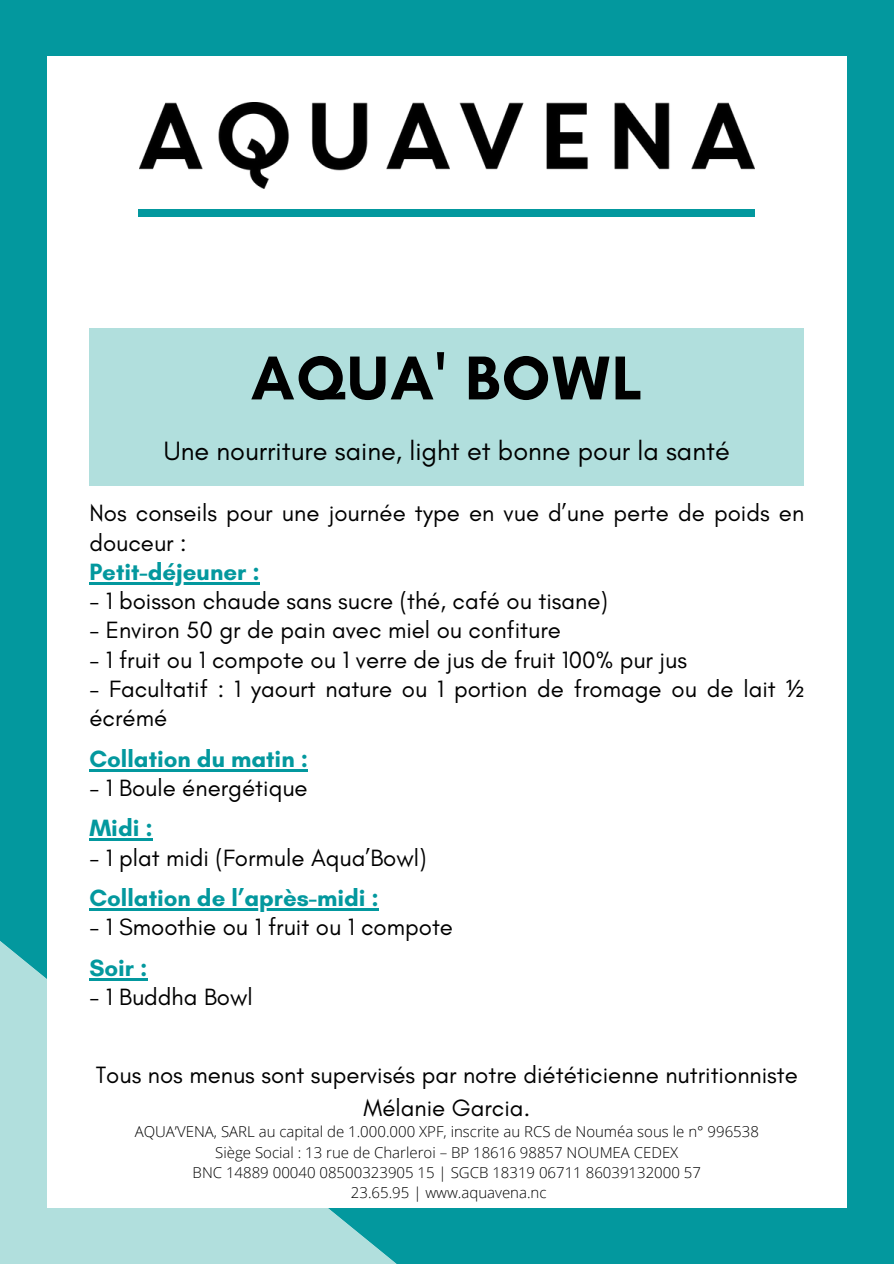
<style>
.page{position:relative;width:894px;height:1264px;background:#fff}
.page>*{position:absolute;margin:0;border:0;box-sizing:border-box;transform-origin:0 0}
.t1{font:700 63px "Glacial Indifference";letter-spacing:.03em;color:#000}
.t2{font:27px "Glacial Indifference";color:#000}
.t3{font:24px/29.2px "Glacial Indifference";color:#000}
.t4{font:700 24px "Glacial Indifference";color:#03989e}
.t5{font:300 15px "Open Sans";color:#000}
.s1{font-family:"Noto Sans"}
</style>
<div class="page">
<div style="left:0;top:0;width:893px;height:1263px;background:#03989e"></div>
<svg style="left:0;top:941px;width:470px;height:322px;fill:#b1dfdd"></svg>
<div style="left:47px;top:56px;width:799px;height:1151px;background:#fff"></div>
<hr style="left:89px;top:582px;width:170px;height:2px;background:#03989e">
<hr style="left:89px;top:769px;width:219px;height:2px;background:#03989e">
<hr style="left:89px;top:838px;width:64px;height:3px;background:#03989e">
<hr style="left:89px;top:908px;width:290px;height:2px;background:#03989e">
<hr style="left:89px;top:978px;width:58px;height:2px;background:#03989e">
<div style="left:89px;top:328px;width:715px;height:158px;background:#b1dfdd"></div>
<img style="left:139px;top:103px;width:615px;height:85px">
<div style="left:138px;top:209px;width:616px;height:7px;background:#03989e"></div>
<h3 class="t1" style="left:251px;top:339px;width:393px">AQUA' BOWL</h3>
<h3 class="t2" style="left:164px;top:434px;width:567px">Une nourriture saine, light et bonne pour la santé</h3>
<h2 class="t3" style="left:89px;top:498px;width:716px">Nos conseils pour une journée type en vue d’une perte de poids en douceur :</h2>
<h3 class="t4" style="left:89px;top:557px;width:172px">Petit-déjeuner :</h3>
<h3 class="t3" style="left:89px;top:586px;width:520px">- 1 boisson chaude sans sucre (thé, café ou tisane)</h3>
<h3 class="t3" style="left:89px;top:615px;width:473px">- Environ 50 gr de pain avec miel ou confiture</h3>
<h3 class="t3" style="left:89px;top:644px;width:599px">- 1 fruit ou 1 compote ou 1 verre de jus de fruit 100% pur jus</h3>
<h3 class="t3" style="left:89px;top:673px;width:716px">- Facultatif : 1 yaourt nature ou 1 portion de fromage ou de lait <span class="s1">½ </span>écrémé</h3>
<h3 class="t4" style="left:89px;top:743px;width:220px">Collation du matin :</h3>
<h3 class="t3" style="left:89px;top:772px;width:220px">- 1 Boule énergétique</h3>
<h3 class="t4" style="left:89px;top:813px;width:65px">Midi :</h3>
<h3 class="t3" style="left:89px;top:842px;width:338px">- 1 plat midi (Formule Aqua’Bowl)</h3>
<h3 class="t4" style="left:89px;top:883px;width:291px">Collation de l’après-midi :</h3>
<h3 class="t3" style="left:89px;top:912px;width:365px">- 1 Smoothie ou 1 fruit ou 1 compote</h3>
<h3 class="t4" style="left:89px;top:953px;width:60px">Soir :</h3>
<h3 class="t3" style="left:89px;top:982px;width:165px">- 1 Buddha Bowl</h3>
<p class="t3" style="left:96px;top:1058px;width:703px;line-height:32.7px;text-align:center">Tous nos menus sont supervisés par notre diététicienne nutritionniste<br>Mélanie Garcia.</p>
<p class="t5" style="left:135px;top:1121px;width:625px">AQUA’VENA, SARL au capital de 1.000.000 XPF, inscrite au RCS de Nouméa sous le n° 996538</p>
<p class="t5" style="left:215px;top:1141px;width:464px">Siège Social : 13 rue de Charleroi – BP 18616 98857 NOUMEA CEDEX</p>
<p class="t5" style="left:192px;top:1161px;width:510px">BNC 14889 00040 08500323905 15 | SGCB 18319 06711 86039132000 57</p>
<h1 class="t5" style="left:351px;top:1181px;width:197px">23.65.95 | www.aquavena.nc</h1>
</div>
